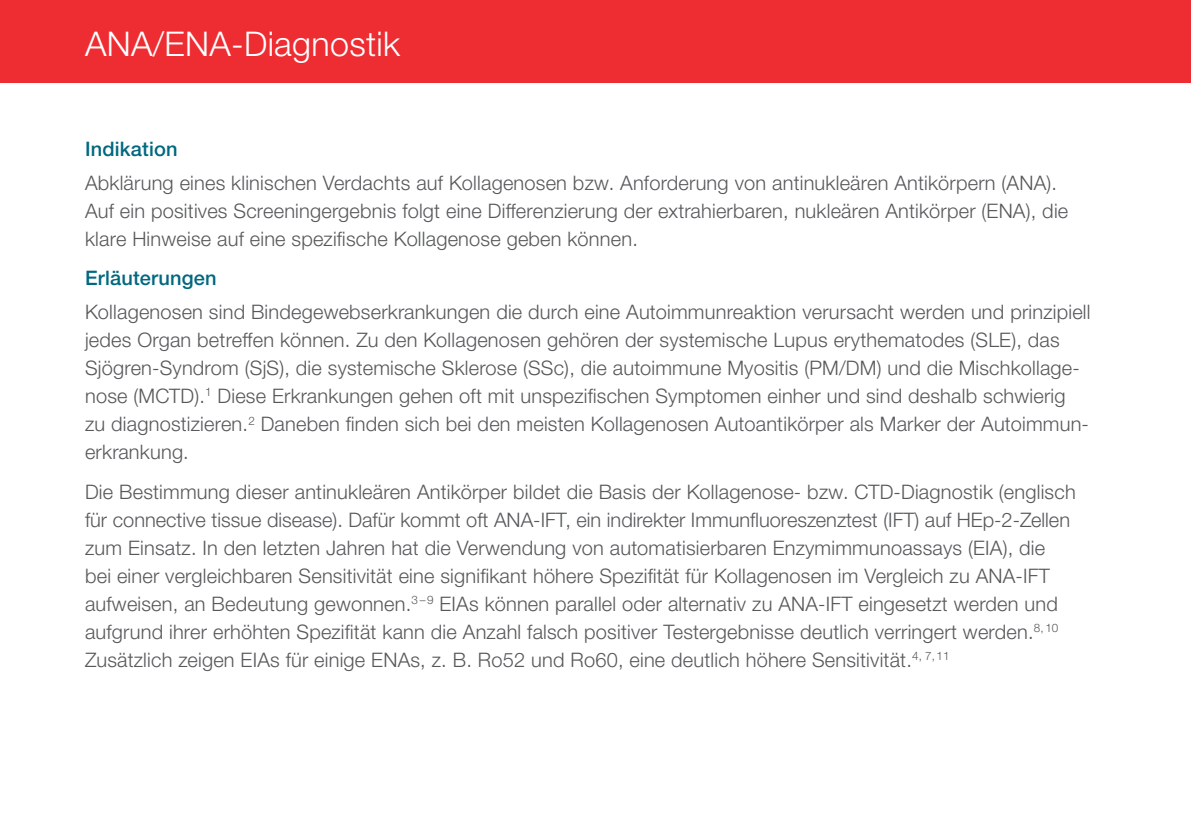
<style>
.page{position:relative;width:1191px;height:840px;background:#fff}
.page>*{position:absolute;margin:0;border:0;box-sizing:border-box;transform-origin:0 0}
.t1{font:300 34px "Helvetica Neue LTW1 G";letter-spacing:.01em;color:#fff}
.t2{font:300 20px/28px "Helvetica Neue LTW1 G";letter-spacing:.01em;color:#57585a}
.t3{font:500 20px "Helvetica Neue LTW1 G";letter-spacing:.01em;color:#00687f}
</style>
<div class="page">
<div style="left:0;top:0;width:1191px;height:82px;background:#ee2d33"></div>
<p class="t1" style="left:85px;top:23px;width:316px">ANA/ENA-Diagnostik</p>
<p class="t3" style="left:85px;top:137px;width:94px">Indikation</p>
<p class="t2" style="left:85px;top:168px;width:984px">Abklärung eines klinischen Verdachts auf Kollagenosen bzw. Anforderung von antinukleären Antikörpern (ANA).<br>Auf ein positives Screeningergebnis folgt eine Differenzierung der extrahierbaren, nukleären Antikörper (ENA), die klare Hinweise auf eine spezifische Kollagenose geben können.</p>
<p class="t3" style="left:85px;top:266px;width:133px">Erläuterungen</p>
<p class="t2" style="left:85px;top:298px;width:1007px">Kollagenosen sind Bindegewebserkrankungen die durch eine Autoimmunreaktion verursacht werden und prinzipiell jedes Organ betreffen können. Zu den Kollagenosen gehören der systemische Lupus erythematodes (SLE), das Sjögren-Syndrom (SjS), die systemische Sklerose (SSc), die autoimmune Myositis (PM/DM) und die Mischkollage&shy;nose (MCTD).<sup>1</sup> Diese Erkrankungen gehen oft mit unspezifischen Symptomen einher und sind deshalb schwierig zu diagnostizieren.<sup>2</sup> Daneben finden sich bei den meisten Kollagenosen Autoantikörper als Marker der Autoimmun&shy;erkrankung.</p>
<p class="t2" style="left:85px;top:477px;width:992px">Die Bestimmung dieser antinukleären Antikörper bildet die Basis der Kollagenose- bzw. CTD-Diagnostik (englisch für connective tissue disease). Dafür kommt oft ANA-IFT, ein indirekter Immunfluoreszenztest (IFT) auf HEp-2-Zellen zum Einsatz. In den letzten Jahren hat die Verwendung von automatisierbaren Enzymimmunoassays (EIA), die bei einer vergleichbaren Sensitivität eine signifikant höhere Spezifität für Kollagenosen im Vergleich zu ANA-IFT aufweisen, an Bedeutung gewonnen.<sup>3</sup> <sup>–</sup> <sup>9</sup> EIAs können parallel oder alternativ zu ANA-IFT eingesetzt werden und aufgrund ihrer erhöhten Spezifität kann die Anzahl falsch positiver Testergebnisse deutlich verringert werden.<sup>8,</sup> <sup>10<br></sup>Zusätzlich zeigen EIAs für einige ENAs, z. B. Ro52 und Ro60, eine deutlich höhere Sensitivität.<sup>4,</sup> <sup>7,</sup> <sup>11</sup></p>
</div>
